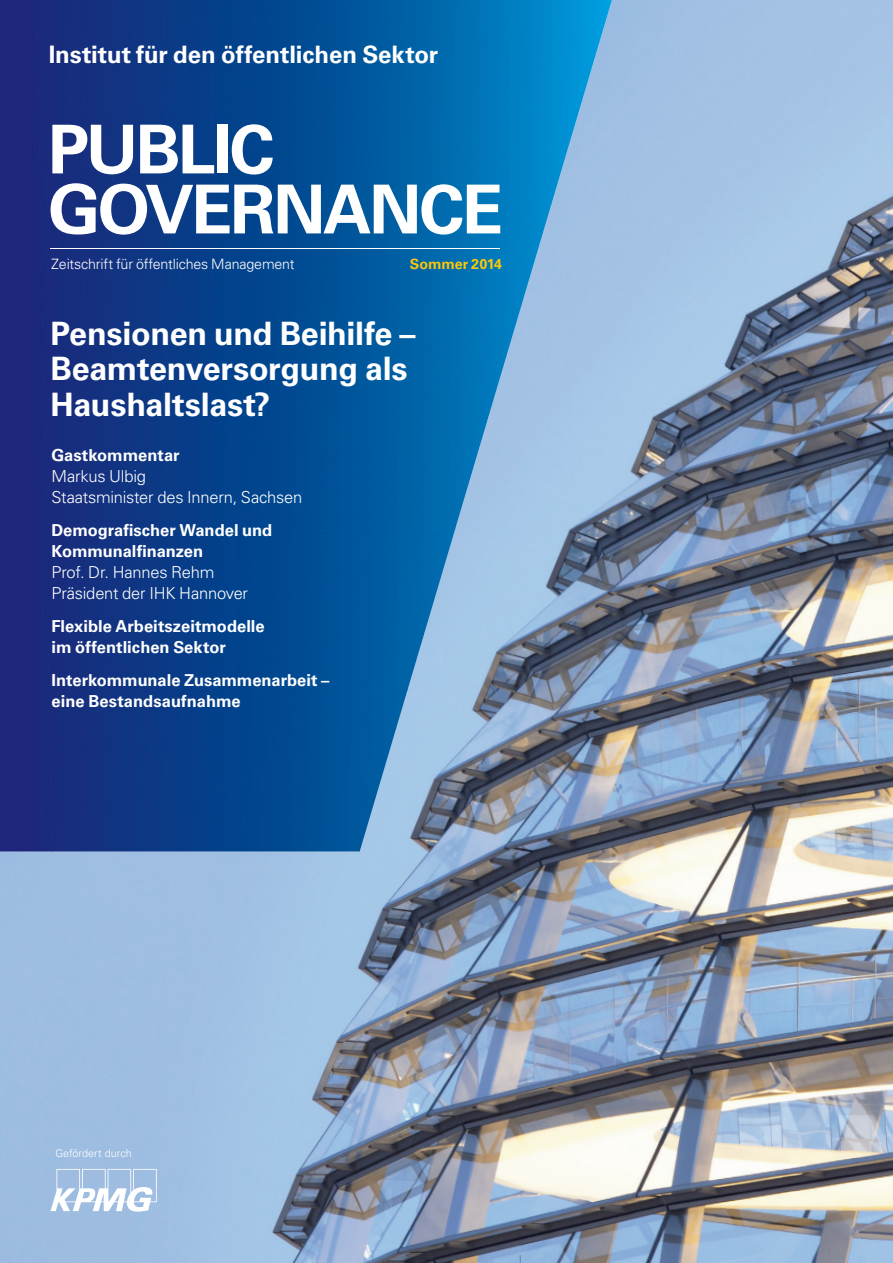
<style>
.page{position:relative;width:893px;height:1263px;background:#fff}
.page>*{position:absolute;margin:0;border:0;box-sizing:border-box;transform-origin:0 0}
.t1{font:700 67.5px/60px "Univers LT Std";letter-spacing:-.04em;color:#fff}
.t2{font:700 32.25px/36px "Univers LT Std";letter-spacing:-.01em;color:#fff}
.t3{font:700 24px "Univers LT Std";letter-spacing:-.005em;color:#fff}
.t4{font:700 16.5px/21px "Univers LT Std";color:#fff}
.t5{font:300 16.5px/21px "Univers LT Std";letter-spacing:-.015em;color:#fff}
.t6{font:300 14.25px "Univers LT Std";letter-spacing:-.015em;color:#fff}
.t7{font:700 14.25px "Univers LT Std";letter-spacing:-.005em;color:#f9c709}
.t8{font:300 10.8px "Univers LT Std";color:#fff}
</style>
<div class="page">
<img style="left:0;top:0;width:893px;height:1263px">
<img style="left:52px;top:0;width:560px;height:214px">
<div style="left:0;top:0;width:52px;height:851px;background:#1d267a"></div>
<img style="left:40px;top:204px;width:511px;height:171px">
<img style="left:43px;top:366px;width:461px;height:170px">
<img style="left:46px;top:528px;width:410px;height:169px">
<img style="left:49px;top:690px;width:359px;height:161px">
<hr style="left:50px;top:248px;width:450px;height:1px;background:#fff">
<svg style="left:50px;top:1169px;width:107px;height:42px"></svg>
<h3 class="t3" style="left:49px;top:40px;width:391px">Institut für den öffentlichen Sektor</h3>
<h1 class="t1" style="left:48px;top:120px;width:457px">PUBLIC<br>GOVERNANCE</h1>
<p class="t6" style="left:51px;top:256px;width:245px">Zeitschrift für öffentliches Management</p>
<p class="t7" style="left:410px;top:256px;width:94px">Sommer 2014</p>
<h2 class="t2" style="left:50px;top:315px;width:367px">Pensionen und Beihilfe –<br>Beamtenversorgung als<br>Haushaltslast?</h2>
<p class="t4" style="left:52px;top:445px;width:130px">Gastkommentar</p>
<p class="t5" style="left:52px;top:466px;width:252px">Markus Ulbig<br>Staatsminister des Innern, Sachsen</p>
<p class="t4" style="left:52px;top:520px;width:222px">Demografischer Wandel und<br>Kommunalfinanzen</p>
<p class="t5" style="left:52px;top:562px;width:198px">Prof. Dr. Hannes Rehm<br>Präsident der IHK Hannover</p>
<p class="t4" style="left:52px;top:616px;width:215px">Flexible Arbeitszeitmodelle im öffentlichen Sektor</p>
<p class="t4" style="left:52px;top:670px;width:279px">Interkommunale Zusammenarbeit – eine Bestandsaufnahme</p>
<p class="t8" style="left:55px;top:1147px;width:78px">Gefördert durch</p>
</div>
